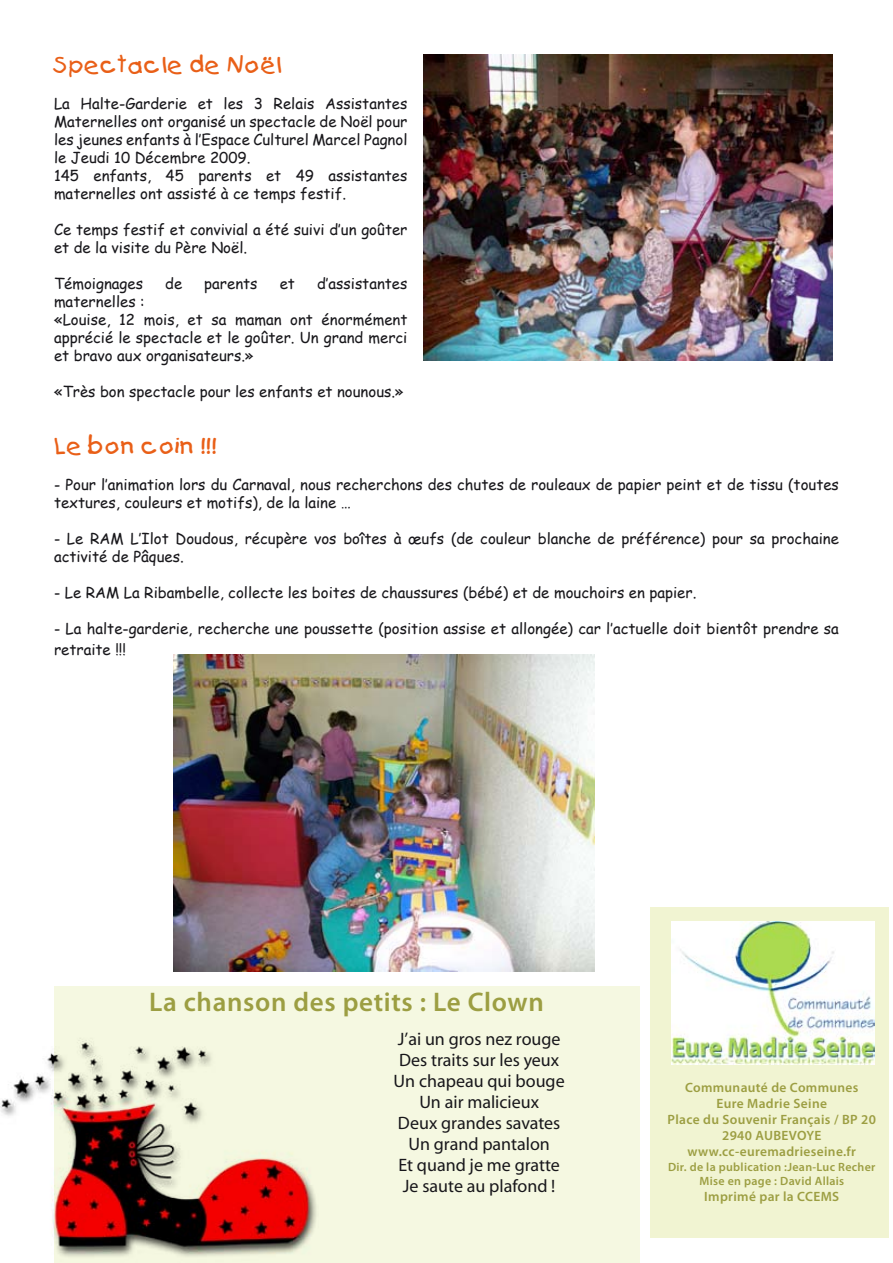
<style>
.page{position:relative;width:893px;height:1263px;background:#fff}
.page>*{position:absolute;margin:0;border:0;box-sizing:border-box;transform-origin:0 0}
.t1{font:600 27px "Myriad Pro";letter-spacing:.025em;color:#9c9e42}
.t2{font:22.5px "Kids Plain";letter-spacing:.025em;color:#e95f17}
.t3{font:18px/21px "Myriad";color:#18171b;text-align:center}
.t4{font:15px/18px "Comic Sans MS";color:#18171b}
.t5{font:600 13.5px/16.2px "Myriad Pro";letter-spacing:.025em;color:#9c9e42;text-align:center}
.t6{font:600 12px/14.4px "Myriad Pro";letter-spacing:.025em;color:#9c9e42;text-align:center}
</style>
<div class="page">
<div style="left:651px;top:907px;width:238px;height:330px;background:#f1f4d2"></div>
<img style="left:672px;top:921px;width:202px;height:143px">
<div style="left:54px;top:986px;width:585px;height:277px;background:#f5f8e1"></div>
<img style="left:424px;top:54px;width:409px;height:307px">
<img style="left:0;top:1038px;width:316px;height:219px">
<img style="left:173px;top:655px;width:422px;height:316px">
<h2 class="t2" style="left:54px;top:51px;width:229px">Spectacle de Noël</h2>
<p class="t4" style="left:54px;top:94px;width:355px">La Halte-Garderie et les 3 Relais Assistantes Maternelles ont organisé un spectacle de Noël pour les jeunes enfants à l’Espace Culturel Marcel Pagnol le Jeudi 10 Décembre 2009.<br>145 enfants, 45 parents et 49 assistantes maternelles ont assisté à ce temps festif.</p>
<p class="t4" style="left:54px;top:220px;width:355px">Ce temps festif et convivial a été suivi d’un goûter et de la visite du Père Noël.</p>
<p class="t4" style="left:54px;top:274px;width:91px">Témoignages</p>
<p class="t4" style="left:165px;top:274px;width:19px">de</p>
<p class="t4" style="left:204px;top:274px;width:55px">parents</p>
<p class="t4" style="left:280px;top:274px;width:17px">et</p>
<p class="t4" style="left:317px;top:274px;width:92px">d’assistantes</p>
<p class="t4" style="left:54px;top:292px;width:355px">maternelles :<br>«Louise, 12 mois, et sa maman ont énormément apprécié le spectacle et le goûter. Un grand merci et bravo aux organisateurs.»</p>
<p class="t4" style="left:54px;top:382px;width:351px">«Très bon spectacle pour les enfants et nounous.»</p>
<h2 class="t2" style="left:54px;top:432px;width:164px">Le bon coin !!!</h2>
<p class="t4" style="left:54px;top:475px;width:786px">- Pour l’animation lors du Carnaval, nous recherchons des chutes de rouleaux de papier peint et de tissu (toutes textures, couleurs et motifs), de la laine …</p>
<p class="t4" style="left:54px;top:529px;width:786px">- Le RAM L’Ilot Doudous, récupère vos boîtes à œufs (de couleur blanche de préférence) pour sa prochaine activité de Pâques.</p>
<p class="t4" style="left:54px;top:583px;width:644px">- Le RAM La Ribambelle, collecte les boites de chaussures (bébé) et de mouchoirs en papier.</p>
<p class="t4" style="left:54px;top:617px;width:786px;line-height:21px">- La halte-garderie, recherche une poussette (position assise et allongée) car l’actuelle doit bientôt prendre sa retraite !!!</p>
<h1 class="t1" style="left:149px;top:987px;width:396px">La chanson des petits : Le Clown</h1>
<p class="t3" style="left:394px;top:1030px;width:173px">J’ai un gros nez rouge<br>Des traits sur les yeux<br>Un chapeau qui bouge<br>Un air malicieux<br>Deux grandes savates<br>Un grand pantalon<br>Et quand je me gratte<br>Je saute au plafond !</p>
<p class="t5" style="left:668px;top:1079px;width:210px">Communauté de Communes<br>Eure Madrie Seine<br>Place du Souvenir Français / BP 20<br>2940 AUBEVOYE www.cc-euremadrieseine.fr</p>
<p class="t6" style="left:668px;top:1160px;width:209px">Dir. de la publication :Jean-Luc Recher<br>Mise en page : David Allais</p>
<p class="t5" style="left:704px;top:1189px;width:136px">Imprimé par la CCEMS</p>
</div>
